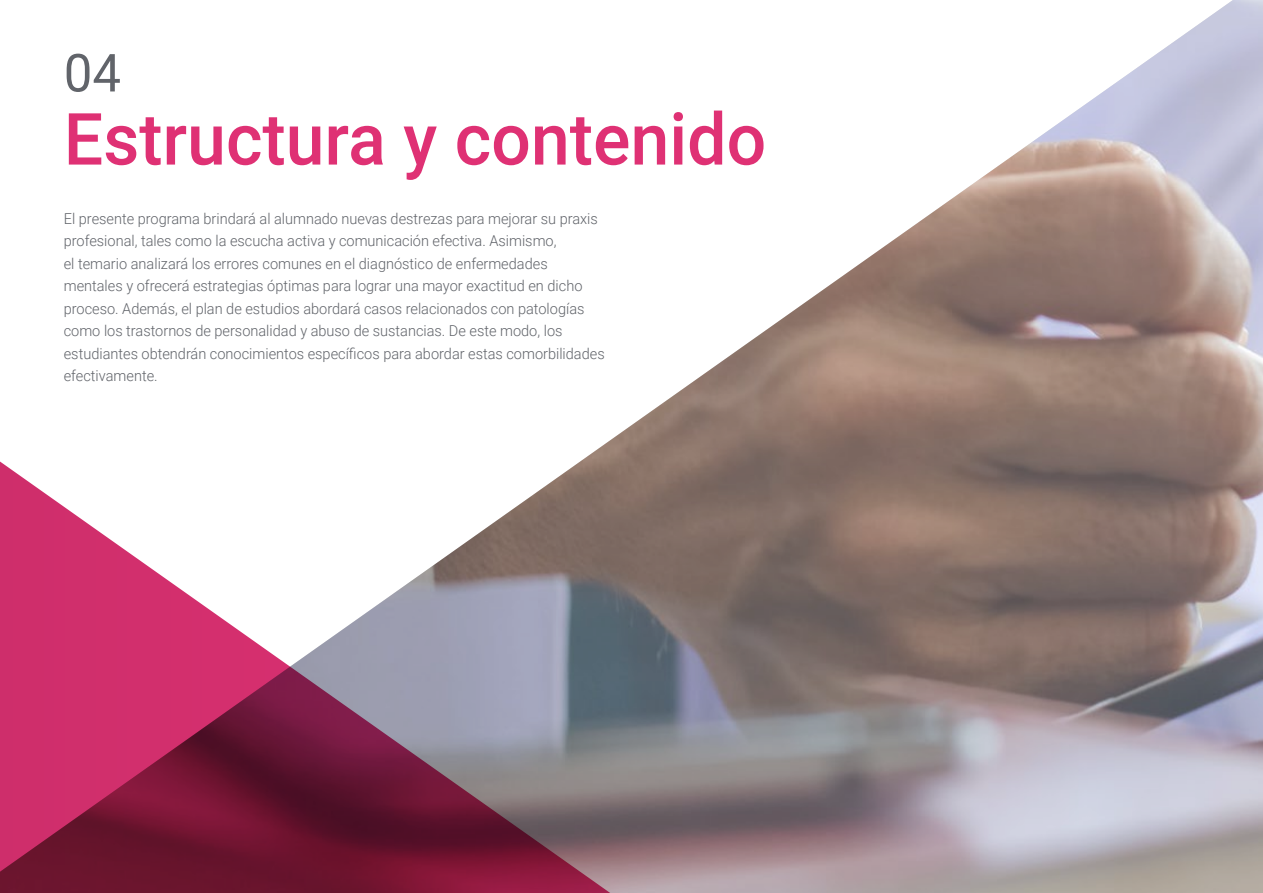
<style>
.page{position:relative;width:1263px;height:893px;background:#fff}
.page>*{position:absolute;margin:0;border:0;box-sizing:border-box;transform-origin:0 0}
.t1{font:500 72px "Roboto";color:#df3174}
.t2{font:52.5px "Roboto";color:#61646a}
.t3{font:300 15px/22.5px "Roboto";color:#61646a}
</style>
<div class="page">
<img style="left:602px;top:0;width:661px;height:893px">
<svg style="left:0;top:446px;width:640px;height:447px"></svg>
<h2 class="t2" style="left:64px;top:36px;width:59px">04</h2>
<h1 class="t1" style="left:64px;top:89px;width:704px">Estructura y contenido</h1>
<p class="t3" style="left:64px;top:207px;width:542px">El presente programa brindará al alumnado nuevas destrezas para mejorar su praxis profesional, tales como la escucha activa y comunicación efectiva. Asimismo,<br>el temario analizará los errores comunes en el diagnóstico de enfermedades mentales y ofrecerá estrategias óptimas para lograr una mayor exactitud en dicho proceso. Además, el plan de estudios abordará casos relacionados con patologías como los trastornos de personalidad y abuso de sustancias. De este modo, los estudiantes obtendrán conocimientos específicos para abordar estas comorbilidades efectivamente.</p>
</div>
